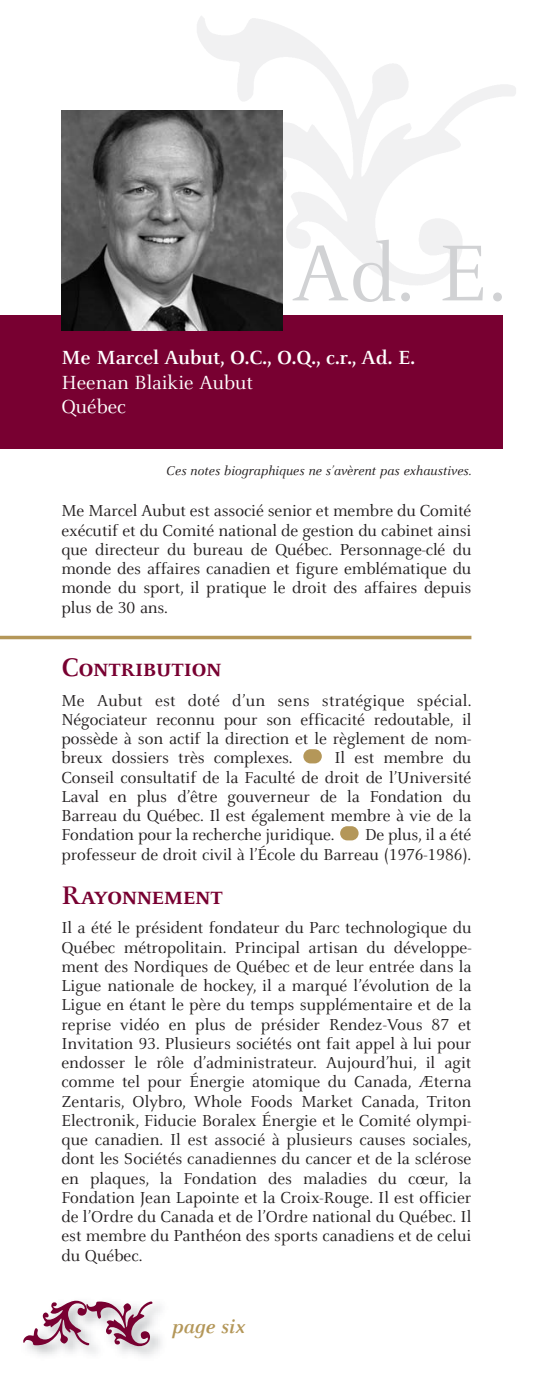
<style>
.page{position:relative;width:537px;height:1386px;background:#fff}
.page>*{position:absolute;margin:0;border:0;box-sizing:border-box;transform-origin:0 0}
.t1{font:87.5px "Barreau";color:#d1d2d4}
.t2{font:700 28px "Barreau Caps";color:#780031}
.t3{font:700 21px "Barreau";color:#fff}
.t4{font:21px/24.5px "Barreau";color:#fff}
.t5{font:italic 700 21px "Barreau";color:#b49759}
.t6{font:17.5px/19.2px "Barreau";letter-spacing:-.005em;color:#231f20;text-align:justify}
.t7{font:italic 14px "Barreau";color:#231f20}
</style>
<div class="page">
<div style="left:340px;top:826px;width:18px;height:14px;background:#b49759;border-radius:7px"></div>
<div style="left:303px;top:749px;width:18px;height:14px;background:#b49759;border-radius:7px"></div>
<img style="left:197px;top:16px;width:319px;height:289px">
<div style="left:0;top:315px;width:502px;height:134px;background:#780031"></div>
<img style="left:61px;top:110px;width:221px;height:221px">
<hr style="left:0;top:636px;width:471px;height:3px;background:#b49759">
<svg style="left:25px;top:1301px;width:127px;height:45px"></svg>
<h1 class="t1" style="left:291px;top:238px;width:217px">Ad. E.</h1>
<p class="t3" style="left:61px;top:349px;width:355px">Me Marcel Aubut, O.C., O.Q., c.r., Ad. E.</p>
<p class="t4" style="left:61px;top:371px;width:193px">Heenan Blaikie Aubut<br>Québec</p>
<p class="t7" style="left:166px;top:465px;width:306px">Ces notes biographiques ne s’avèrent pas exhaustives.</p>
<p class="t6" style="left:61px;top:503px;width:411px">Me Marcel Aubut est associé senior et membre du Comité exécutif et du Comité national de gestion du cabinet ainsi que directeur du bureau de Québec. Personnage-clé du monde des affaires canadien et figure emblématique du monde du sport, il pratique le droit des affaires depuis plus de 30 ans.</p>
<h2 class="t2" style="left:61px;top:650px;width:161px">Contribution</h2>
<p class="t6" style="left:61px;top:692px;width:411px">Me Aubut est doté d’un sens stratégique spécial.<br>Négociateur reconnu pour son efficacité redoutable, il possède à son actif la direction et le règlement de nom&shy;breux dossiers très complexes.</p>
<p class="t6" style="left:61px;top:750px;width:411px;text-indent:273px">Il est membre du Conseil consultatif de la Faculté de droit de l’Université Laval en plus d’être gouverneur de la Fondation du Barreau du Québec. Il est également membre à vie de la Fondation pour la recherche juridique.</p>
<p class="t6" style="left:61px;top:827px;width:411px;text-align:right">De plus, il a été<br>professeur de droit civil à l’École du Barreau (1976-1986).</p>
<h2 class="t2" style="left:61px;top:878px;width:163px">Rayonnement</h2>
<p class="t6" style="left:61px;top:920px;width:411px">Il a été le président fondateur du Parc technologique du Québec métropolitain. Principal artisan du développe&shy;ment des Nordiques de Québec et de leur entrée dans la Ligue nationale de hockey, il a marqué l’évolution de la Ligue en étant le père du temps supplémentaire et de la reprise vidéo en plus de présider Rendez-Vous 87 et Invitation 93. Plusieurs sociétés ont fait appel à lui pour endosser le rôle d’administrateur. Aujourd’hui, il agit comme tel pour Énergie atomique du Canada, Æterna Zentaris, Olybro, Whole Foods Market Canada, Triton Electronik, Fiducie Boralex Énergie et le Comité olympi&shy;que canadien. Il est associé à plusieurs causes sociales, dont les Sociétés canadiennes du cancer et de la sclérose en plaques, la Fondation des maladies du cœur, la Fondation Jean Lapointe et la Croix-Rouge. Il est officier de l’Ordre du Canada et de l’Ordre national du Québec. Il est membre du Panthéon des sports canadiens et de celui du Québec.</p>
<p class="t5" style="left:172px;top:1318px;width:74px">page six</p>
</div>
